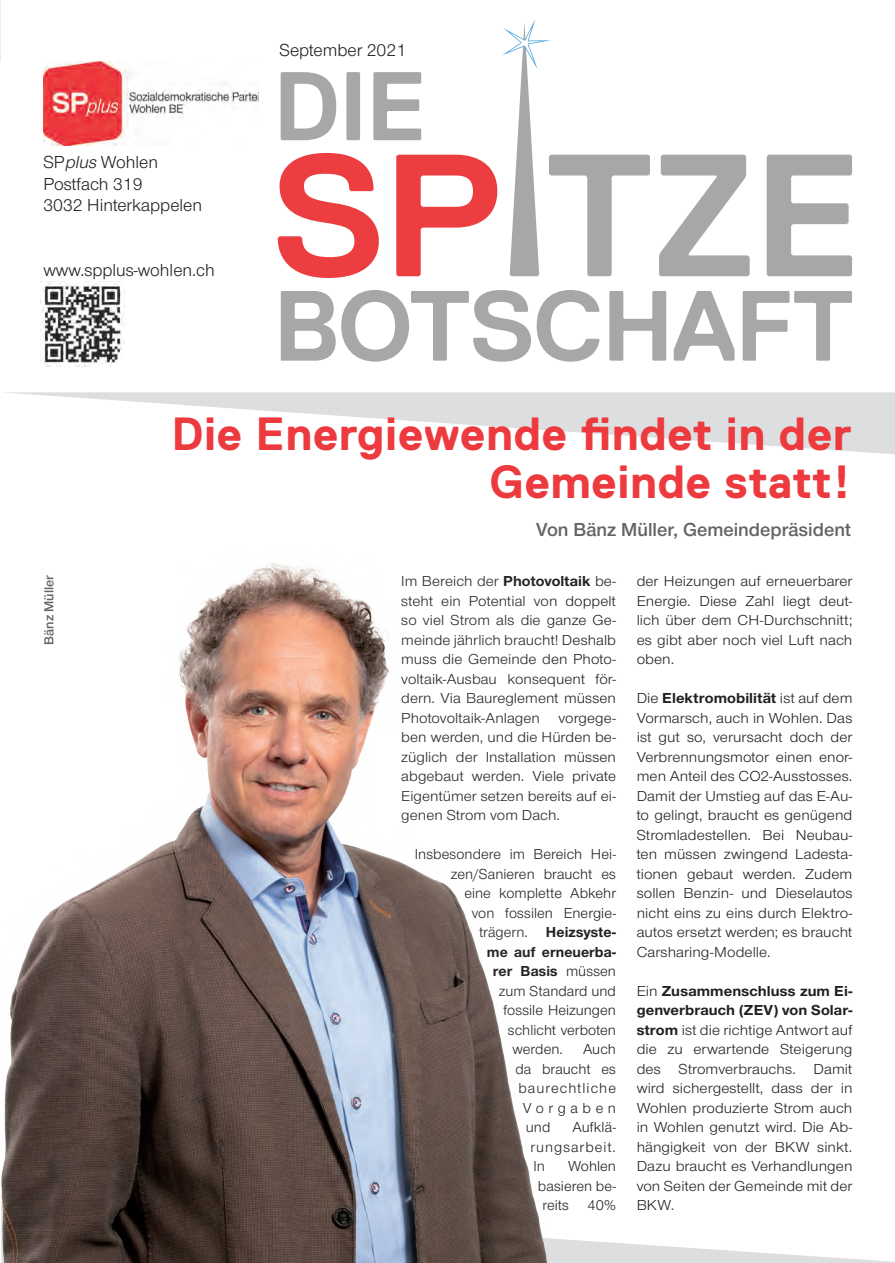
<style>
.page{position:relative;width:895px;height:1263px;background:#fff}
.page>*{position:absolute;margin:0;border:0;box-sizing:border-box;transform-origin:0 0}
.t1{font:700 46.5px/48px "Replica";letter-spacing:.015em;color:#ec3a3e;text-align:right}
.t2{font:19.5px "Nimbus San Nov Sem Bol";color:#636366}
.t3{font:18px/21.6px "Nimbus San Nov";color:#231f20}
.t4{font:15px/19.5px "Nimbus San Nov";letter-spacing:.005em;color:#231f20;text-align:justify;scale:1.05 1}
.t5{font:15px/19.5px "Nimbus San Nov";letter-spacing:.005em;color:#231f20;text-align:justify;scale:1.04 1}
.t6{font:15px/19.5px "Nimbus San Nov";letter-spacing:.005em;color:#231f20;text-align:justify}
.t7{font:700 15px "Nimbus San Nov";letter-spacing:.005em;color:#231f20}
.t8{font:15px "Nimbus San Nov";letter-spacing:.07em;color:#231f20}
.t9{font:15px "Nimbus San Nov";letter-spacing:.305em;color:#231f20}
.t10{font:13.5px "Nimbus San Nov Sem Bol";color:#636366}
.s1{font-style:italic}
.s2{font-weight:700}
.s3{font-weight:400}
</style>
<div class="page">
<svg style="left:550px;top:1238px;width:344px;height:25px;fill:#dedfe0"></svg>
<svg style="left:5px;top:392px;width:889px;height:62px"></svg>
<svg style="left:659px;top:155px;width:90px;height:121px"></svg>
<svg style="left:766px;top:155px;width:85px;height:121px"></svg>
<svg style="left:281px;top:291px;width:54px;height:70px"></svg>
<svg style="left:341px;top:290px;width:258px;height:72px"></svg>
<svg style="left:609px;top:291px;width:57px;height:70px"></svg>
<svg style="left:673px;top:291px;width:61px;height:70px"></svg>
<svg style="left:742px;top:291px;width:109px;height:70px"></svg>
<svg style="left:278px;top:19px;width:371px;height:259px"></svg>
<img style="left:43px;top:62px;width:215px;height:83px">
<svg style="left:0;top:0;width:1px;height:62px"></svg>
<img style="left:1px;top:562px;width:549px;height:701px">
<img style="left:40px;top:282px;width:85px;height:85px">
<p class="t3" style="left:43px;top:151px;width:160px">SP<span class="s1">plus</span> Wohlen<br>Postfach 319<br>3032 Hinterkappelen</p>
<p class="t3" style="left:43px;top:259px;width:173px">www.spplus-wohlen.ch</p>
<p class="t3" style="left:279px;top:39px;width:128px">September 2021</p>
<p class="t10" style="left:41px;top:645px;width:71px;rotate:-90deg">Bänz Müller</p>
<h1 class="t1" style="left:171px;top:410px;width:681px">Die Energiewende findet in der<br>Gemeinde statt!</h1>
<h2 class="t2" style="left:536px;top:518px;width:316px">Von Bänz Müller, Gemeindepräsident</h2>
<p class="t5" style="left:401px;top:572px;width:208px">Im Bereich der <span class="s2">Photovoltaik</span> be&shy;steht ein Potential von doppelt so viel Strom als die ganze Ge&shy;meinde jährlich braucht! Deshalb muss die Gemeinde den Photo&shy;voltaik-Ausbau konsequent för&shy;dern. Via Baureglement müssen Photovoltaik-Anlagen vorgege&shy;ben werden, und die Hürden be&shy;züglich der Installation müssen abgebaut werden. Viele private Eigentümer setzen bereits auf ei&shy;genen Strom vom Dach.</p>
<p class="t6" style="left:414px;top:845px;width:202px">Insbesondere im Bereich Hei-</p>
<p class="t6" style="left:450px;top:864px;width:166px">zen/Sanieren braucht es</p>
<p class="t6" style="left:464px;top:884px;width:153px">eine komplette Abkehr</p>
<p class="t6" style="left:471px;top:903px;width:145px">von fossilen Energie-</p>
<p class="t7" style="left:479px;top:923px;width:138px"><span class="s3">trägern.</span> Heizsyste-</p>
<p class="t7" style="left:486px;top:943px;width:131px">me auf erneuerba-</p>
<p class="t7" style="left:492px;top:962px;width:124px">rer Basis <span class="s3">müssen</span></p>
<p class="t6" style="left:498px;top:981px;width:119px">zum Standard und</p>
<p class="t6" style="left:503px;top:1001px;width:114px">fossile Heizungen</p>
<p class="t6" style="left:507px;top:1020px;width:109px">schlicht verboten</p>
<p class="t6" style="left:512px;top:1040px;width:52px">werden.</p>
<p class="t6" style="left:582px;top:1040px;width:34px">Auch</p>
<p class="t6" style="left:515px;top:1059px;width:102px">da braucht es</p>
<p class="t8" style="left:518px;top:1080px;width:99px">baurechtliche</p>
<p class="t9" style="left:522px;top:1099px;width:95px">Vorgaben</p>
<p class="t6" style="left:525px;top:1118px;width:26px">und</p>
<p class="t4" style="left:636px;top:572px;width:207px">der Heizungen auf erneuerbarer Energie. Diese Zahl liegt deut&shy;lich über dem CH-Durchschnitt; es gibt aber noch viel Luft nach oben.</p>
<p class="t4" style="left:636px;top:689px;width:207px">Die <span class="s2">Elektromobilität</span> ist auf dem Vormarsch, auch in Wohlen. Das ist gut so, verursacht doch der Verbrennungsmotor einen enor&shy;men Anteil des CO2-Ausstosses.<br>Damit der Umstieg auf das E-Au&shy;to gelingt, braucht es genügend Stromladestellen. Bei Neubau&shy;ten müssen zwingend Ladesta&shy;tionen gebaut werden. Zudem sollen Benzin- und Dieselautos nicht eins zu eins durch Elektro&shy;autos ersetzt werden; es braucht Carsharing-Modelle.</p>
<p class="t4" style="left:636px;top:981px;width:207px">Ein <span class="s2">Zusammenschluss zum Ei&shy;genverbrauch (ZEV) von Solar&shy;strom</span> ist die richtige Antwort auf die zu erwartende Steigerung des Stromverbrauchs. Damit wird sichergestellt, dass der in Wohlen produzierte Strom auch in Wohlen genutzt wird. Die Ab&shy;hängigkeit von der BKW sinkt.<br>Dazu braucht es Verhandlungen von Seiten der Gemeinde mit der BKW.</p>
<p class="t6" style="left:530px;top:1118px;width:87px;text-indent:42px">Aufklä&shy;rungsarbeit.<br>In</p>
<p class="t6" style="left:537px;top:1157px;width:80px;text-align:right">Wohlen basieren be&shy;reits 40%</p>
</div>
